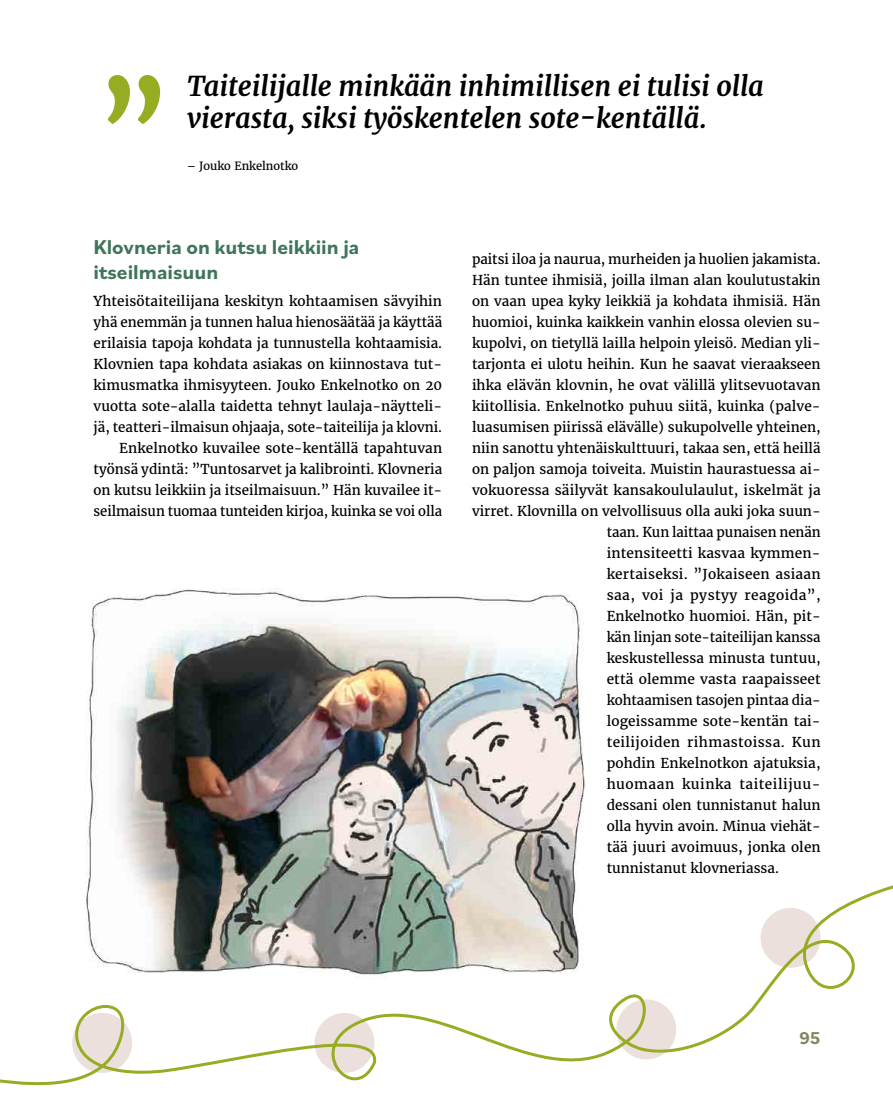
<style>
.page{position:relative;width:893px;height:1106px;background:#fff}
.page>*{position:absolute;margin:0;border:0;box-sizing:border-box;transform-origin:0 0}
.t1{font:italic 700 27px/31.5px "Merriweather";color:#000}
.t2{font:700 21px/25.2px "Bilo";color:#3f765b}
.t3{font:700 18px "Bilo";color:#85865f}
.leipis_p{font:13.5px/21px "Merriweather";color:#000;text-align:justify}
.leipis_ei_sis_p{font:13.5px/21px "Merriweather";color:#000;text-align:justify}
.leipis_p-2{font:13.5px "Merriweather";letter-spacing:.03em;color:#000}
.leipis_p-3{font:13.5px "Merriweather";letter-spacing:.035em;color:#000}
.t4{font:11.25px "Merriweather";color:#000}
</style>
<div class="page">
<svg style="left:108px;top:75px;width:52px;height:49px"></svg>
<img style="left:85px;top:588px;width:500px;height:287px">
<svg style="left:0;top:875px;width:893px;height:211px"></svg>
<p class="t1" style="left:187px;top:71px;width:578px">Taiteilijalle minkään inhimillisen ei tulisi olla vierasta, siksi työskentelen sote-kentällä.</p>
<p class="t4" style="left:187px;top:158px;width:113px">– Jouko Enkelnotko</p>
<h3 class="t2" style="left:94px;top:233px;width:267px">Klovneria on kutsu leikkiin ja itseilmaisuun</h3>
<p class="leipis_ei_sis_p" style="left:94px;top:291px;width:350px">Yhteisötaiteilijana keskityn kohtaamisen sävyihin yhä enemmän ja tunnen halua hienosäätää ja käyttää erilaisia tapoja kohdata ja tunnustella kohtaamisia.<br>Klovnien tapa kohdata asiakas on kiinnostava tut&shy;kimusmatka ihmisyyteen. Jouko Enkelnotko on 20 vuotta sote-alalla taidetta tehnyt laulaja-näytteli&shy;jä, teatteri-ilmaisun ohjaaja, sote-taiteilija ja klovni.</p>
<p class="leipis_p" style="left:94px;top:438px;width:350px;text-indent:26px">Enkelnotko kuvailee sote-kentällä tapahtuvan työnsä ydintä: ”Tuntosarvet ja kalibrointi. Klovneria on kutsu leikkiin ja itseilmaisuun.” Hän kuvailee it&shy;seilmaisun tuomaa tunteiden kirjoa, kuinka se voi olla</p>
<p class="leipis_p" style="left:472px;top:249px;width:350px">paitsi iloa ja naurua, murheiden ja huolien jakamista.</p>
<p class="leipis_p" style="left:472px;top:270px;width:350px">Hän tuntee ihmisiä, joilla ilman alan koulutustakin</p>
<p class="leipis_p" style="left:472px;top:291px;width:350px">on vaan upea kyky leikkiä ja kohdata ihmisiä. Hän</p>
<p class="leipis_p" style="left:472px;top:312px;width:350px">huomioi, kuinka kaikkein vanhin elossa olevien su-</p>
<p class="leipis_p" style="left:472px;top:333px;width:350px">kupolvi, on tietyllä lailla helpoin yleisö. Median yli-</p>
<p class="leipis_p" style="left:472px;top:354px;width:350px">tarjonta ei ulotu heihin. Kun he saavat vieraakseen</p>
<p class="leipis_p" style="left:472px;top:375px;width:350px">ihka elävän klovnin, he ovat välillä ylitsevuotavan</p>
<p class="leipis_p" style="left:472px;top:396px;width:350px">kiitollisia. Enkelnotko puhuu siitä, kuinka (palve-</p>
<p class="leipis_p" style="left:472px;top:417px;width:350px">luasumisen piirissä elävälle) sukupolvelle yhteinen,</p>
<p class="leipis_p" style="left:472px;top:438px;width:350px">niin sanottu yhtenäiskulttuuri, takaa sen, että heillä</p>
<p class="leipis_p" style="left:472px;top:459px;width:350px">on paljon samoja toiveita. Muistin haurastuessa ai-</p>
<p class="leipis_p" style="left:472px;top:480px;width:350px">vokuoressa säilyvät kansakoululaulut, iskelmät ja</p>
<p class="leipis_p" style="left:472px;top:501px;width:350px">virret. Klovnilla on velvollisuus olla auki joka suun-</p>
<p class="leipis_p" style="left:607px;top:522px;width:215px">taan. Kun laittaa punaisen nenän</p>
<p class="leipis_p" style="left:607px;top:543px;width:216px">intensiteetti kasvaa kymmen-</p>
<p class="leipis_p" style="left:607px;top:564px;width:216px">kertaiseksi. ”Jokaiseen asiaan</p>
<p class="leipis_p-2" style="left:607px;top:587px;width:215px">saa, voi ja pystyy reagoida”,</p>
<p class="leipis_p" style="left:607px;top:606px;width:216px">Enkelnotko huomioi. Hän, pit-</p>
<p class="leipis_p" style="left:607px;top:627px;width:216px">kän linjan sote-taiteilijan kanssa</p>
<p class="leipis_p" style="left:607px;top:648px;width:215px">keskustellessa minusta tuntuu,</p>
<p class="leipis_p" style="left:607px;top:669px;width:216px">että olemme vasta raapaisseet</p>
<p class="leipis_p" style="left:607px;top:690px;width:213px">kohtaamisen tasojen pintaa dia-</p>
<p class="leipis_p" style="left:607px;top:711px;width:216px">logeissamme sote-kentän tai-</p>
<p class="leipis_p-2" style="left:607px;top:734px;width:216px">teilijoiden rihmastoissa. Kun</p>
<p class="leipis_p" style="left:607px;top:753px;width:215px">pohdin Enkelnotkon ajatuksia,</p>
<p class="leipis_p-3" style="left:607px;top:776px;width:216px">huomaan kuinka taiteilijuu-</p>
<p class="leipis_p" style="left:607px;top:795px;width:216px">dessani olen tunnistanut halun</p>
<p class="leipis_p" style="left:607px;top:816px;width:216px">olla hyvin avoin. Minua viehät-</p>
<p class="leipis_p" style="left:607px;top:837px;width:215px">tää juuri avoimuus, jonka olen</p>
<p class="leipis_p" style="left:607px;top:858px;width:174px">tunnistanut klovneriassa.</p>
<h3 class="t3" style="left:799px;top:1026px;width:23px">95</h3>
</div>
